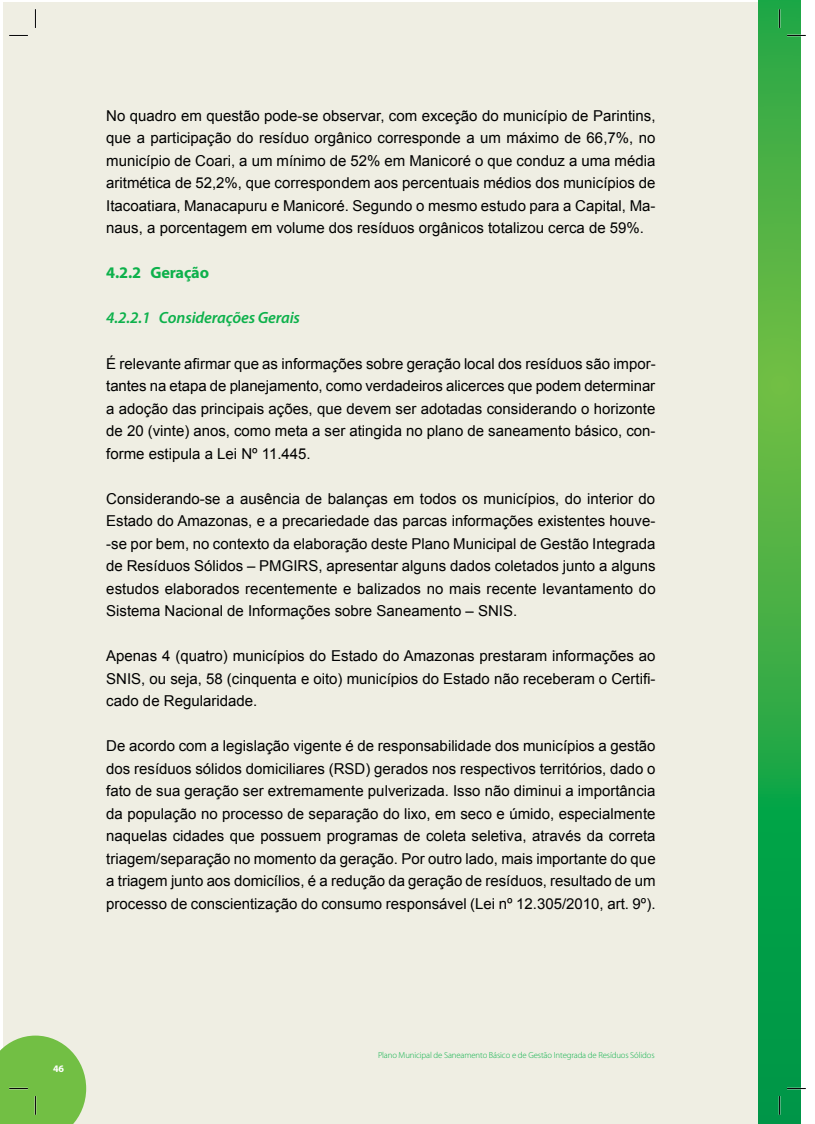
<style>
.page{position:relative;width:815px;height:1124px;background:#fff}
.page>*{position:absolute;margin:0;border:0;box-sizing:border-box;transform-origin:0 0}
.t1{font:italic 600 16.25px "Myriad Pro";letter-spacing:-.01em;color:#0db14b}
.t2{font:700 16.25px "Myriad Pro";letter-spacing:-.01em;color:#0db14b}
.t3{font:15px/22.5px "Arial";color:#000;text-align:justify}
.t4{font:700 10px "Myriad Pro";color:#fff}
.t5{font:300 8.75px "Myriad Pro";letter-spacing:-.015em;color:#0db14b}
</style>
<div class="page">
<div style="left:4px;top:2px;width:776px;height:1121px;background:#efeee3"></div>
<svg style="left:758px;top:0;width:43px;height:1123px;background:#35ab45"></svg>
<svg style="left:9px;top:35px;width:19px;height:1px"></svg>
<svg style="left:787px;top:35px;width:19px;height:1px"></svg>
<svg style="left:787px;top:1087px;width:19px;height:2px"></svg>
<svg style="left:35px;top:9px;width:1px;height:19px"></svg>
<svg style="left:0;top:1035px;width:86px;height:88px;background:#80c357"></svg>
<svg style="left:779px;top:9px;width:1px;height:19px"></svg>
<svg style="left:779px;top:1095px;width:1px;height:19px"></svg>
<p class="t3" style="left:106px;top:104px;width:551px">No quadro em questão pode-se observar, com exceção do município de Parintins, que a participação do resíduo orgânico corresponde a um máximo de 66,7%, no município de Coari, a um mínimo de 52% em Manicoré o que conduz a uma média aritmética de 52,2%, que correspondem aos percentuais médios dos municípios de Itacoatiara, Manacapuru e Manicoré. Segundo o mesmo estudo para a Capital, Ma&shy;naus, a porcentagem em volume dos resíduos orgânicos totalizou cerca de 59%.</p>
<p class="t2" style="left:106px;top:264px;width:104px">4.2.2 Geração</p>
<p class="t1" style="left:106px;top:309px;width:195px">4.2.2.1 Considerações Gerais</p>
<p class="t3" style="left:106px;top:352px;width:551px">É relevante afirmar que as informações sobre geração local dos resíduos são impor&shy;tantes na etapa de planejamento, como verdadeiros alicerces que podem determinar a adoção das principais ações, que devem ser adotadas considerando o horizonte de 20 (vinte) anos, como meta a ser atingida no plano de saneamento básico, con&shy;forme estipula a Lei Nº 11.445.</p>
<p class="t3" style="left:106px;top:487px;width:551px">Considerando-se a ausência de balanças em todos os municípios, do interior do Estado do Amazonas, e a precariedade das parcas informações existentes houve--se por bem, no contexto da elaboração deste Plano Municipal de Gestão Integrada de Resíduos Sólidos – PMGIRS, apresentar alguns dados coletados junto a alguns estudos elaborados recentemente e balizados no mais recente levantamento do Sistema Nacional de Informações sobre Saneamento – SNIS.</p>
<p class="t3" style="left:106px;top:644px;width:551px">Apenas 4 (quatro) municípios do Estado do Amazonas prestaram informações ao SNIS, ou seja, 58 (cinquenta e oito) municípios do Estado não receberam o Certifi&shy;cado de Regularidade.</p>
<p class="t3" style="left:106px;top:734px;width:551px">De acordo com a legislação vigente é de responsabilidade dos municípios a gestão dos resíduos sólidos domiciliares (RSD) gerados nos respectivos territórios, dado o fato de sua geração ser extremamente pulverizada. Isso não diminui a importância da população no processo de separação do lixo, em seco e úmido, especialmente naquelas cidades que possuem programas de coleta seletiva, através da correta triagem/separação no momento da geração. Por outro lado, mais importante do que a triagem junto aos domicílios, é a redução da geração de resíduos, resultado de um processo de conscientização do consumo responsável (Lei nº 12.305/2010, art. 9º).</p>
<p class="t4" style="left:53px;top:1062px;width:12px">46</p>
<p class="t5" style="left:378px;top:1050px;width:278px">Plano Municipal de Saneamento Básico e de Gestão Integrada de Resíduos Sólidos</p>
</div>
